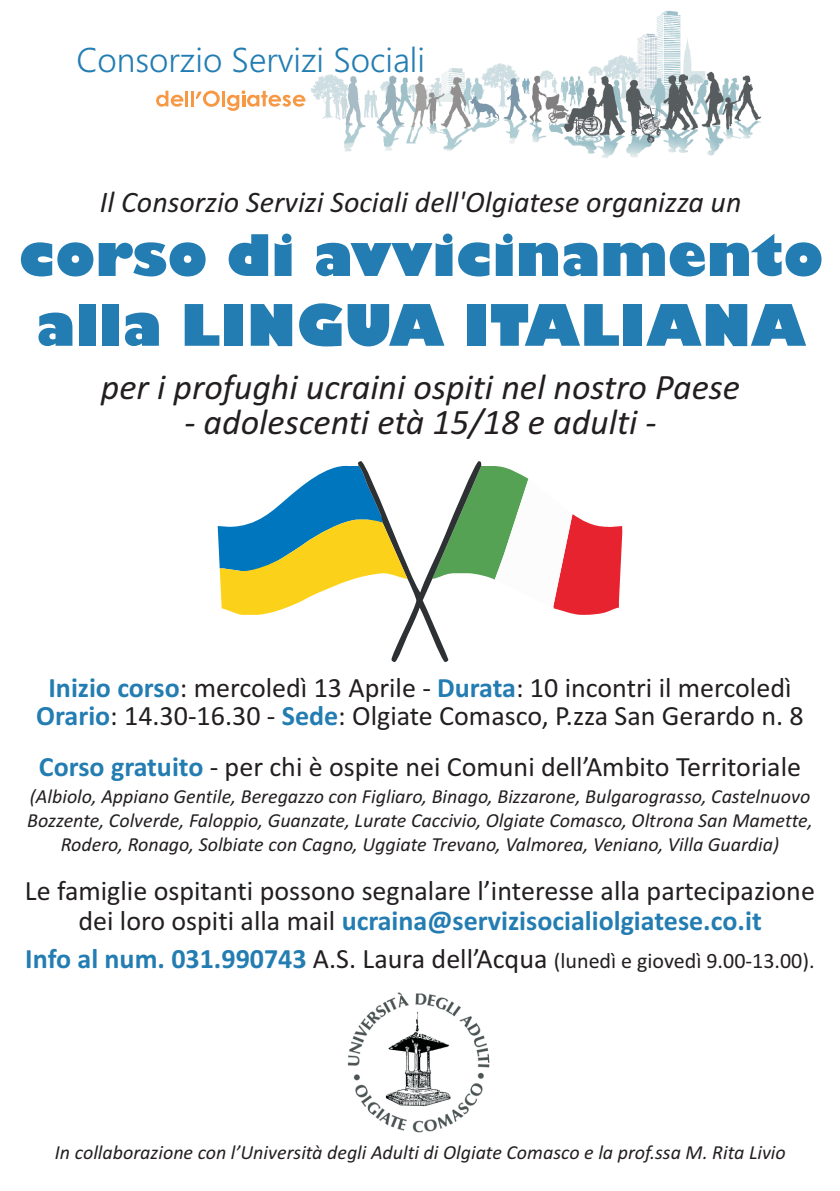
<style>
.page{position:relative;width:840px;height:1191px;background:#fff}
.page>*{position:absolute;margin:0;border:0;box-sizing:border-box;transform-origin:0 0}
.t1{font:800 56px/69.8px "Gill Sans";color:#237db2;text-align:center}
.t2{font:italic 36px "Calibri";color:#231f20}
.t3{font:300 34.4px "Nirmala UI";color:#237db2}
.t4{font:italic 30px "Calibri";color:#231f20}
.t5{font:28px/27.4px "Calibri";color:#231f20;text-align:center}
.t6{font:700 28px/37.6px "Calibri";color:#237db2}
.t7{font:22px "Calibri";color:#231f20}
.t8{font:italic 20px/24.4px "Calibri";color:#231f20;text-align:center}
.s1{font-weight:700;color:#237db2}
.s2{font-weight:400;color:#231f20}
.s3{font-size:28px}
</style>
<div class="page">
<img style="left:347px;top:992px;width:143px;height:141px">
<img style="left:311px;top:11px;width:451px;height:147px">
<hr style="left:185px;top:91px;width:3px;height:15px;background:#f79845">
<hr style="left:191px;top:91px;width:3px;height:15px;background:#f79845">
<hr style="left:222px;top:91px;width:3px;height:15px;background:#f79845">
<svg style="left:156px;top:91px;width:27px;height:16px"></svg>
<svg style="left:196px;top:91px;width:23px;height:16px"></svg>
<svg style="left:227px;top:90px;width:78px;height:21px"></svg>
<svg style="left:217px;top:461px;width:405px;height:201px"></svg>
<h3 class="t3" style="left:76px;top:47px;width:350px">Consorzio Servizi Sociali</h3>
<h3 class="t4" style="left:100px;top:189px;width:642px">Il Consorzio Servizi Sociali dell'Olgiatese organizza un</h3>
<h1 class="t1" style="left:18px;top:224px;width:806px">corso di avvicinamento alla LINGUA ITALIANA</h1>
<h2 class="t2" style="left:101px;top:372px;width:640px">per i profughi ucraini ospiti nel nostro Paese</h2>
<h2 class="t2" style="left:184px;top:407px;width:473px">- adolescenti età 15/18 e adulti -</h2>
<h3 class="t5" style="left:36px;top:676px;width:768px"><span class="s1">Inizio corso</span>: mercoledì 13 Aprile - <span class="s1">Durata</span>: 10 incontri il mercoledì<br><span class="s1">Orario</span>: 14.30-16.30 - <span class="s1">Sede</span>: Olgiate Comasco, P.zza San Gerardo n. 8</h3>
<h3 class="t5" style="left:39px;top:755px;width:763px"><span class="s1">Corso gratuito</span> - per chi è ospite nei Comuni dell’Ambito Territoriale</h3>
<p class="t8" style="left:27px;top:785px;width:786px">(Albiolo, Appiano Gentile, Beregazzo con Figliaro, Binago, Bizzarone, Bulgarograsso, Castelnuovo<br>Bozzente, Colverde, Faloppio, Guanzate, Lurate Caccivio, Olgiate Comasco, Oltrona San Mamette,<br>Rodero, Ronago, Solbiate con Cagno, Uggiate Trevano, Valmorea, Veniano, Villa Guardia)</p>
<h3 class="t5" style="left:25px;top:879px;width:791px">Le famiglie ospitanti possono segnalare l’interesse alla partecipazione</h3>
<h3 class="t6" style="left:25px;top:904px;width:737px;text-indent:53px"><span class="s2">dei loro ospiti alla mail</span> ucraina@servizisocialiolgiatese.co.it<br>Info al num. 031.990743</h3>
<p class="t7" style="left:313px;top:951px;width:503px"><span class="s3">A.S. Laura dell’Acqua</span> (lunedì e giovedì 9.00-13.00).</p>
<p class="t8" style="left:55px;top:1141px;width:732px">In collaborazione con l’Università degli Adulti di Olgiate Comasco e la prof.ssa M. Rita Livio</p>
</div>
